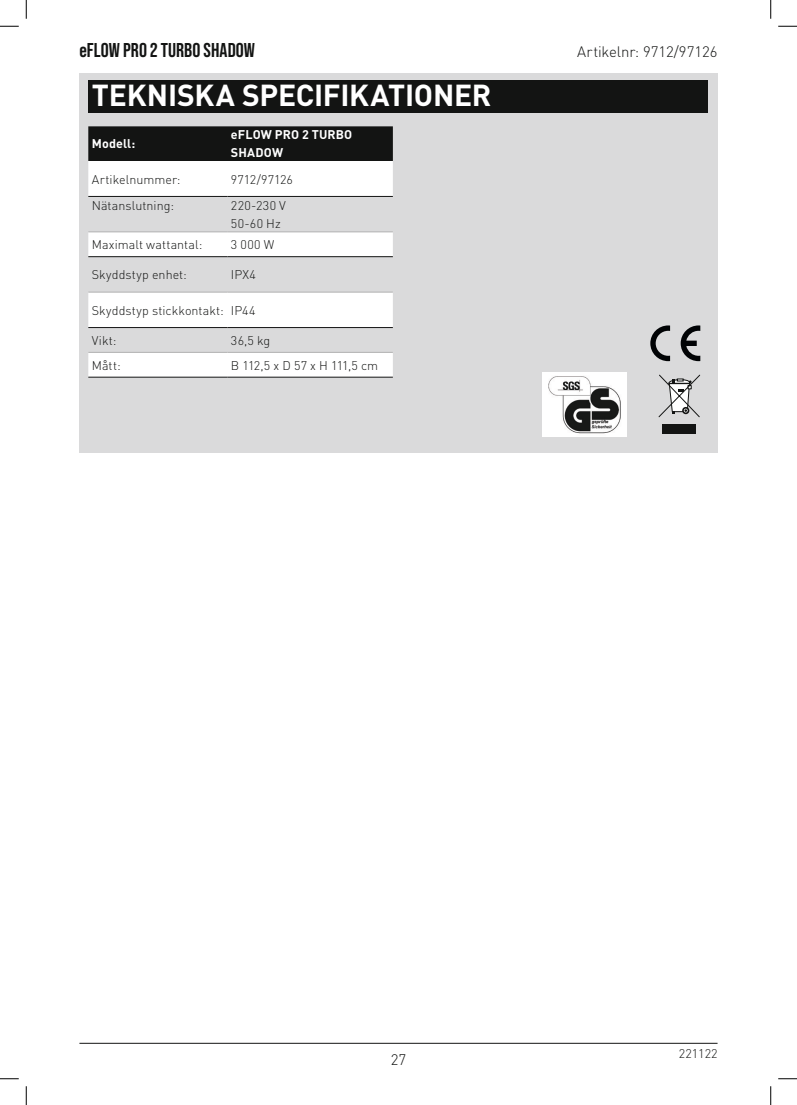
<style>
.page{position:relative;width:797px;height:1105px;background:#fff}
.page>*{position:absolute;margin:0;border:0;box-sizing:border-box;transform-origin:0 0}
.t1{font:700 30px "DIN Pro";letter-spacing:-.01em;color:#fff}
.t2{font:700 20px "Bebas Neue Pro";color:#131413}
.t3{font:300 15px "DIN Pro";color:#131413}
.t4{font:300 15px "DIN Offc";color:#131413}
.t5{font:300 12.5px "DIN Pro";letter-spacing:.005em;color:#131413}
.t6{font:700 12.5px/18px "DIN Pro";letter-spacing:.01em;color:#fff}
.t7{font:300 12.5px "DIN Pro";letter-spacing:-.055em;color:#131413}
.t8{font:300 12.5px/18px "DIN Pro";letter-spacing:.025em;color:#131413}
</style>
<div class="page">
<hr style="left:79px;top:1043px;width:638px;height:1px;background:#131413">
<div style="left:79px;top:73px;width:638px;height:379px;background:#dadadb"></div>
<div style="left:88px;top:80px;width:619px;height:32px;background:#131413"></div>
<svg style="left:658px;top:374px;width:42px;height:43px"></svg>
<div style="left:662px;top:425px;width:34px;height:9px;background:#131413"></div>
<img style="left:542px;top:373px;width:84px;height:63px">
<svg style="left:680px;top:325px;width:20px;height:36px"></svg>
<svg style="left:650px;top:325px;width:20px;height:36px"></svg>
<div style="left:88px;top:126px;width:305px;height:35px;background:#131413"></div>
<svg style="left:88px;top:161px;width:305px;height:216px;fill:#fff"></svg>
<hr style="left:88px;top:196px;width:139px;height:1px;background:#131413">
<hr style="left:227px;top:196px;width:166px;height:1px;background:#131413">
<hr style="left:88px;top:256px;width:139px;height:1px;background:#131413">
<hr style="left:227px;top:256px;width:166px;height:1px;background:#131413">
<hr style="left:88px;top:232px;width:139px;height:1px;background:#b1b1b1">
<hr style="left:227px;top:232px;width:166px;height:1px;background:#b1b1b1">
<hr style="left:88px;top:292px;width:139px;height:1px;background:#b1b1b1">
<hr style="left:227px;top:292px;width:166px;height:1px;background:#b1b1b1">
<hr style="left:88px;top:327px;width:139px;height:1px;background:#131413">
<hr style="left:227px;top:327px;width:166px;height:1px;background:#131413">
<hr style="left:88px;top:352px;width:139px;height:1px;background:#b1b1b1">
<hr style="left:227px;top:352px;width:166px;height:1px;background:#b1b1b1">
<hr style="left:88px;top:377px;width:139px;height:1px;background:#131413">
<hr style="left:227px;top:377px;width:166px;height:1px;background:#131413">
<svg style="left:0;top:25px;width:19px;height:2px"></svg>
<svg style="left:778px;top:25px;width:19px;height:2px"></svg>
<svg style="left:0;top:1078px;width:19px;height:1px"></svg>
<svg style="left:778px;top:1078px;width:19px;height:1px"></svg>
<svg style="left:25px;top:0;width:2px;height:19px"></svg>
<svg style="left:25px;top:1086px;width:2px;height:19px"></svg>
<svg style="left:770px;top:0;width:1px;height:19px"></svg>
<svg style="left:770px;top:1086px;width:1px;height:19px"></svg>
<h2 class="t2" style="left:79px;top:39px;width:177px">eFLOW PRO 2 TURBO SHADOW</h2>
<p class="t3" style="left:577px;top:41px;width:142px">Artikelnr: 9712/97126</p>
<h1 class="t1" style="left:92px;top:75px;width:401px">TEKNISKA SPECIFIKATIONER</h1>
<p class="t6" style="left:92px;top:134px;width:45px">Modell:</p>
<p class="t6" style="left:231px;top:125px;width:123px">eFLOW PRO 2 TURBO<br>SHADOW</p>
<p class="t5" style="left:92px;top:170px;width:90px">Artikelnummer:</p>
<p class="t5" style="left:231px;top:170px;width:63px">9712/97126</p>
<p class="t5" style="left:92px;top:197px;width:84px">Nätanslutning:</p>
<p class="t8" style="left:231px;top:196px;width:56px">220-230 V<br>50-60 Hz</p>
<p class="t5" style="left:92px;top:236px;width:112px">Maximalt wattantal:</p>
<p class="t5" style="left:231px;top:236px;width:45px">3 000 W</p>
<p class="t5" style="left:92px;top:266px;width:97px">Skyddstyp enhet:</p>
<p class="t5" style="left:231px;top:266px;width:26px">IPX4</p>
<p class="t5" style="left:92px;top:302px;width:165px">Skyddstyp stickkontakt: IP44</p>
<p class="t5" style="left:92px;top:332px;width:26px">Vikt:</p>
<p class="t5" style="left:231px;top:332px;width:41px">36,5 kg</p>
<p class="t5" style="left:92px;top:356px;width:30px">Mått:</p>
<p class="t7" style="left:231px;top:356px;width:149px">B 112,5 x D 57 x H 111,5 cm</p>
<p class="t4" style="left:391px;top:1050px;width:17px">27</p>
<p class="t5" style="left:679px;top:1045px;width:40px">221122</p>
</div>
